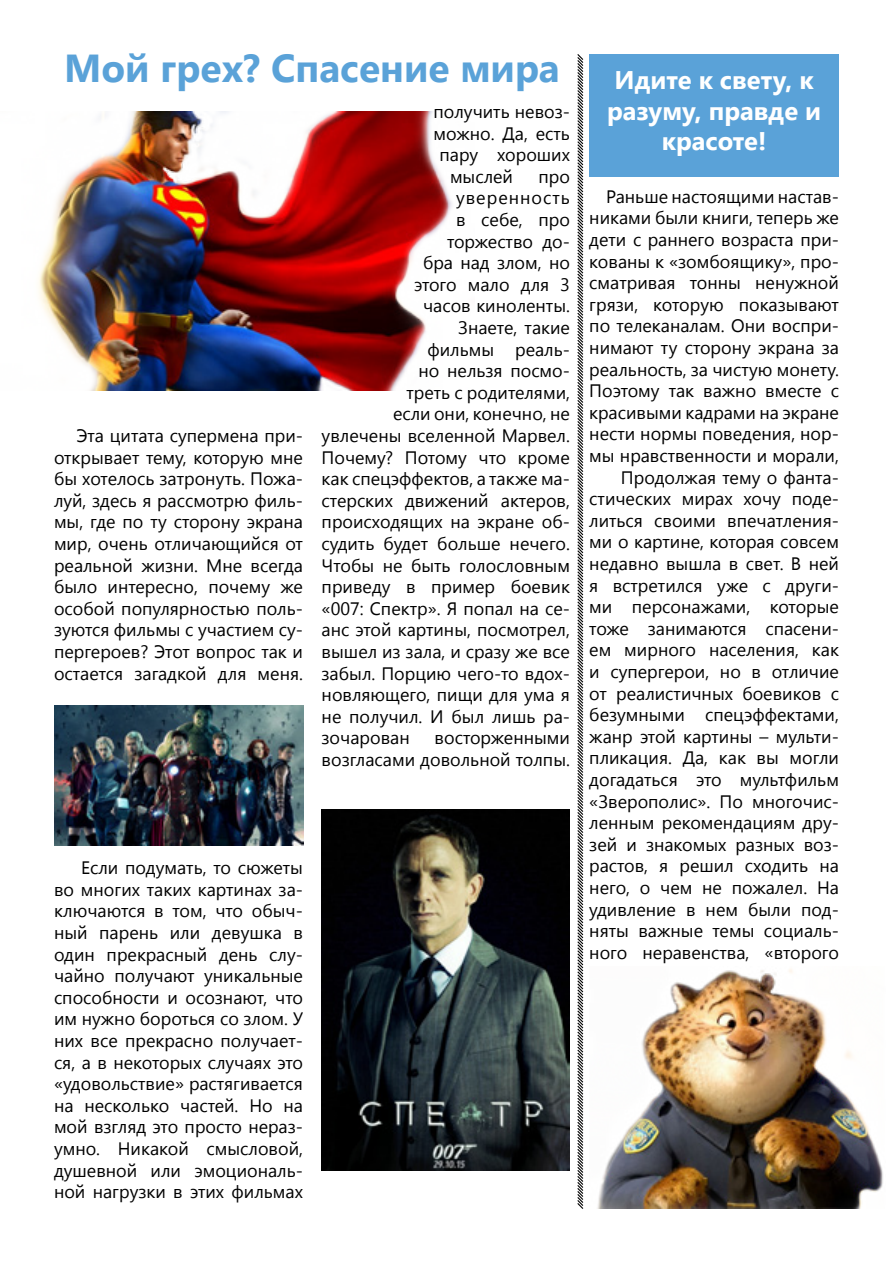
<style>
.page{position:relative;width:893px;height:1263px;background:#fff}
.page>*{position:absolute;margin:0;border:0;box-sizing:border-box;transform-origin:0 0}
.t1{font:700 39px "Segoe UI";color:#5aa2d8}
.t2{font:700 25.5px/30.6px "Segoe UI";color:#fff;text-align:center}
.t3{font:18px/21.6px "Segoe UI";color:#000;text-align:justify}
.t4{font:18px "Segoe UI";letter-spacing:.055em;color:#000}
</style>
<div class="page">
<img style="left:38px;top:112px;width:414px;height:278px">
<img style="left:322px;top:809px;width:247px;height:362px">
<img style="left:54px;top:705px;width:250px;height:141px">
<div style="left:589px;top:54px;width:250px;height:122px;background:#5aa2d8"></div>
<svg style="left:577px;top:54px;width:7px;height:1155px"></svg>
<img style="left:597px;top:969px;width:286px;height:240px">
<h1 class="t1" style="left:64px;top:41px;width:497px">Мой грех? Спасение мира</h1>
<p class="t3" style="left:54px;top:424px;width:251px;text-indent:23px">Эта цитата супермена при&shy;открывает тему, которую мне бы хотелось затронуть. Пожа&shy;луй, здесь я рассмотрю филь&shy;мы, где по ту сторону экрана мир, очень отличающийся от реальной жизни. Мне всегда было интересно, почему же особой популярностью поль&shy;зуются фильмы с участием су&shy;пергероев? Этот вопрос так и остается загадкой для меня.</p>
<p class="t3" style="left:433px;top:100px;width:138px">получить невоз-</p>
<p class="t3" style="left:433px;top:122px;width:138px">можно. Да, есть</p>
<p class="t3" style="left:439px;top:143px;width:132px">пару хороших</p>
<p class="t3" style="left:450px;top:165px;width:65px">мыслей</p>
<p class="t3" style="left:538px;top:165px;width:33px">про</p>
<p class="t4" style="left:456px;top:186px;width:116px">уверенность</p>
<p class="t3" style="left:456px;top:208px;width:116px">в себе, про</p>
<p class="t3" style="left:447px;top:230px;width:125px">торжество до-</p>
<p class="t3" style="left:423px;top:251px;width:149px">бра над злом, но</p>
<p class="t3" style="left:414px;top:273px;width:157px">этого мало для 3</p>
<p class="t3" style="left:423px;top:294px;width:148px">часов киноленты.</p>
<p class="t3" style="left:458px;top:316px;width:113px">Знаете, такие</p>
<p class="t3" style="left:427px;top:338px;width:144px">фильмы реаль-</p>
<p class="t3" style="left:418px;top:359px;width:153px">но нельзя посмо-</p>
<p class="t3" style="left:406px;top:381px;width:165px">треть с родителями,</p>
<p class="t3" style="left:393px;top:402px;width:178px">если они, конечно, не</p>
<p class="t3" style="left:322px;top:424px;width:250px">увлечены вселенной Марвел.</p>
<p class="t3" style="left:322px;top:446px;width:250px">Почему? Потому что кроме</p>
<p class="t3" style="left:322px;top:467px;width:250px">как спецэффектов, а также ма-</p>
<p class="t3" style="left:322px;top:489px;width:250px">стерских движений актеров,</p>
<p class="t3" style="left:322px;top:510px;width:250px">происходящих на экране об-</p>
<p class="t3" style="left:322px;top:532px;width:250px">судить будет больше нечего.</p>
<p class="t3" style="left:322px;top:554px;width:250px">Чтобы не быть голословным</p>
<p class="t3" style="left:322px;top:575px;width:250px">приведу в пример боевик</p>
<p class="t3" style="left:322px;top:597px;width:250px">«007: Спектр». Я попал на се-</p>
<p class="t3" style="left:322px;top:618px;width:250px">анс этой картины, посмотрел,</p>
<p class="t3" style="left:322px;top:640px;width:250px">вышел из зала, и сразу же все</p>
<p class="t3" style="left:322px;top:662px;width:250px">забыл. Порцию чего-то вдох-</p>
<p class="t3" style="left:322px;top:683px;width:250px">новляющего, пищи для ума я</p>
<p class="t3" style="left:322px;top:705px;width:250px">не получил. И был лишь ра-</p>
<p class="t3" style="left:322px;top:726px;width:90px">зочарован</p>
<p class="t3" style="left:322px;top:726px;width:250px;text-align:right">восторженными<br>возгласами довольной толпы.</p>
<p class="t3" style="left:54px;top:856px;width:251px;text-indent:27px">Если подумать, то сюжеты во многих таких картинах за&shy;ключаются в том, что обыч&shy;ный парень или девушка в один прекрасный день слу&shy;чайно получают уникальные способности и осознают, что им нужно бороться со злом. У них все прекрасно получает&shy;ся, а в некоторых случаях это «удовольствие» растягивается на несколько частей. Но на мой взгляд это просто нераз&shy;умно. Никакой смысловой, душевной или эмоциональ&shy;ной нагрузки в этих фильмах</p>
<h2 class="t2" style="left:607px;top:63px;width:216px">Идите к свету, к разуму, правде и красоте!</h2>
<p class="t3" style="left:589px;top:185px;width:251px;text-align:right">Раньше настоящими настав&shy;никами были книги, теперь же дети с раннего возраста при&shy;кованы к «зомбоящику», про&shy;сматривая тонны ненужной грязи, которую показывают по телеканалам. Они воспри&shy;нимают ту сторону экрана за реальность, за чистую монету.<br>Поэтому так важно вместе с красивыми кадрами на экране нести нормы поведения, нор&shy;мы нравственности и морали,<br>Продолжая тему о фанта&shy;стических мирах хочу поде&shy;литься своими впечатления&shy;ми о картине, которая совсем недавно вышла в свет. В ней я встретился уже с други&shy;ми персонажами, которые тоже занимаются спасени&shy;ем мирного населения, как и супергерои, но в отличие от реалистичных боевиков с безумными спецэффектами, жанр этой картины – мульти&shy;пликация. Да, как вы могли догадаться это мультфильм «Зверополис». По многочис&shy;ленным рекомендациям дру&shy;зей и знакомых разных воз&shy;растов, я решил сходить на него, о чем не пожалел. На удивление в нем были под&shy;няты важные темы социаль&shy;ного неравенства, «второго</p>
</div>
